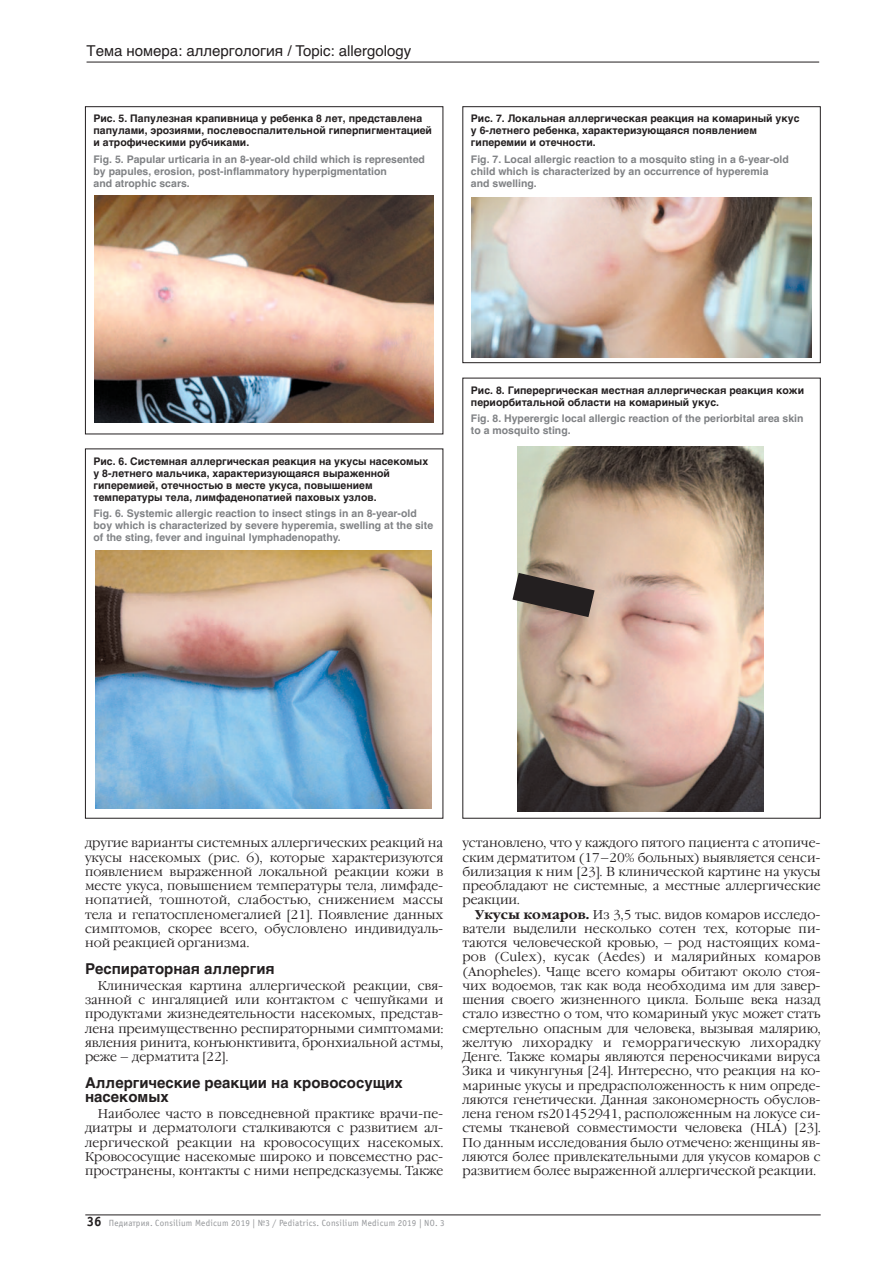
<style>
.page{position:relative;width:893px;height:1263px;background:#fff}
.page>*{position:absolute;margin:0;border:0;box-sizing:border-box;transform-origin:0 0}
.t1{font:700 15px/14.2px "Helvetica";color:#231f20}
.t2{font:15px "Helvetica";color:#231f20}
.t3{font:300 12.75px/14.2px "Garamond C";color:#231f20;text-align:justify}
.t4{font:700 10.5px/12px "Helvetica";color:#231f20}
.t5{font:700 10.5px/12px "Helvetica";color:#808285}
.t6{font:9px "Officina Sans C";letter-spacing:.025em;color:#939598}
.s1{font-weight:700;font-size:13.5px;color:#231f20}
.s2{font-weight:700}
</style>
<div class="page">
<hr style="left:85px;top:1214px;width:736px;height:1px;background:#231f20">
<hr style="left:87px;top:62px;width:732px;height:1px;background:#231f20">
<div style="left:85px;top:106px;width:358px;height:328px;border:1px solid #231f20"></div>
<div style="left:462px;top:106px;width:359px;height:257px;border:1px solid #231f20"></div>
<img style="left:518px;top:446px;width:245px;height:365px">
<div style="left:462px;top:378px;width:359px;height:441px;border:1px solid #231f20"></div>
<div style="left:85px;top:448px;width:358px;height:371px;border:1px solid #231f20"></div>
<svg style="left:512px;top:573px;width:83px;height:44px"></svg>
<img style="left:95px;top:551px;width:337px;height:257px">
<img style="left:95px;top:196px;width:338px;height:227px">
<img style="left:472px;top:198px;width:340px;height:159px">
<p class="t2" style="left:87px;top:45px;width:326px">Тема номера: аллергология / Topic: allergology</p>
<p class="t4" style="left:94px;top:114px;width:340px">Рис. 5. Папулезная крапивница у ребенка 8 лет, представлена папулами, эрозиями, послевоспалительной гиперпигментацией и атрофическими рубчиками.</p>
<p class="t5" style="left:94px;top:154px;width:333px">Fig. 5. Papular urticaria in an 8-year-old child which is represented by papules, erosion, post-inflammatory hyperpigmentation<br>and atrophic scars.</p>
<p class="t4" style="left:471px;top:114px;width:330px">Рис. 7. Локальная аллергическая реакция на комариный укус у 6-летнего ребенка, характеризующаяся появлением гиперемии и отечности.</p>
<p class="t5" style="left:471px;top:154px;width:320px">Fig. 7. Local allergic reaction to a mosquito sting in a 6-year-old child which is characterized by an occurrence of hyperemia and swelling.</p>
<p class="t4" style="left:94px;top:456px;width:336px">Рис. 6. Системная аллергическая реакция на укусы насекомых у 8-летнего мальчика, характеризующаяся выраженной гиперемией, отечностью в месте укуса, повышением температуры тела, лимфаденопатией паховых узлов.</p>
<p class="t5" style="left:94px;top:508px;width:341px">Fig. 6. Systemic allergic reaction to insect stings in an 8-year-old boy which is characterized by severe hyperemia, swelling at the site of the sting, fever and inguinal lymphadenopathy.</p>
<p class="t4" style="left:471px;top:385px;width:335px">Рис. 8. Гиперергическая местная аллергическая реакция кожи периорбитальной области на комариный укус.</p>
<p class="t5" style="left:471px;top:413px;width:334px">Fig. 8. Hyperergic local allergic reaction of the periorbital area skin to a mosquito sting.</p>
<p class="t3" style="left:85px;top:837px;width:360px">другие варианты системных аллергических реакций на укусы насекомых (рис. 6), которые характеризуются появлением выраженной локальной реакции кожи в месте укуса, повышением температуры тела, лимфаде&shy;нопатией, тошнотой, слабостью, снижением массы тела и гепатоспленомегалией [21]. Появление данных симптомов, скорее всего, обусловлено индивидуаль&shy;ной реакцией организма.</p>
<p class="t1" style="left:85px;top:963px;width:191px">Респираторная аллергия</p>
<p class="t3" style="left:85px;top:980px;width:360px;text-indent:13px">Клиническая картина аллергической реакции, свя&shy;занной с ингаляцией или контактом с чешуйками и продуктами жизнедеятельности насекомых, представ&shy;лена преимущественно респираторными симптомами: явления ринита, конъюнктивита, бронхиальной астмы, реже – дерматита [22].</p>
<p class="t1" style="left:85px;top:1077px;width:319px">Аллергические реакции на кровососущих насекомых</p>
<p class="t3" style="left:85px;top:1108px;width:360px;text-indent:13px">Наиболее часто в повседневной практике врачи-пе&shy;диатры и дерматологи сталкиваются с развитием ал&shy;лергической реакции на кровососущих насекомых.<br>Кровососущие насекомые широко и повсеместно рас&shy;пространены, контакты с ними непредсказуемы. Также</p>
<p class="t6" style="left:87px;top:1220px;width:359px"><span class="s1">36</span> Педиатрия. Consilium Medicum 2019 | №3 / Pediatrics. Consilium Medicum 2019 | NO. 3</p>
<p class="t3" style="left:462px;top:837px;width:360px">установлено, что у каждого пятого пациента с атопиче&shy;ским дерматитом (17–20% больных) выявляется сенси&shy;билизация к ним [23]. В клинической картине на укусы преобладают не системные, а местные аллергические реакции.</p>
<p class="t3" style="left:462px;top:908px;width:360px;text-indent:13px"><span class="s2">Укусы комаров.</span> Из 3,5 тыс. видов комаров исследо&shy;ватели выделили несколько сотен тех, которые пи&shy;таются человеческой кровью, – род настоящих кома&shy;ров (Culex), кусак (Aedes) и малярийных комаров (Anopheles). Чаще всего комары обитают около стоя&shy;чих водоемов, так как вода необходима им для завер&shy;шения своего жизненного цикла. Больше века назад стало известно о том, что комариный укус может стать смертельно опасным для человека, вызывая малярию, желтую лихорадку и геморрагическую лихорадку Денге. Также комары являются переносчиками вируса Зика и чикунгунья [24]. Интересно, что реакция на ко&shy;мариные укусы и предрасположенность к ним опреде&shy;ляются генетически. Данная закономерность обуслов&shy;лена геном rs201452941, расположенным на локусе си&shy;стемы тканевой совместимости человека (HLA) [23].<br>По данным исследования было отмечено: женщины яв&shy;ляются более привлекательными для укусов комаров с развитием более выраженной аллергической реакции.</p>
</div>
